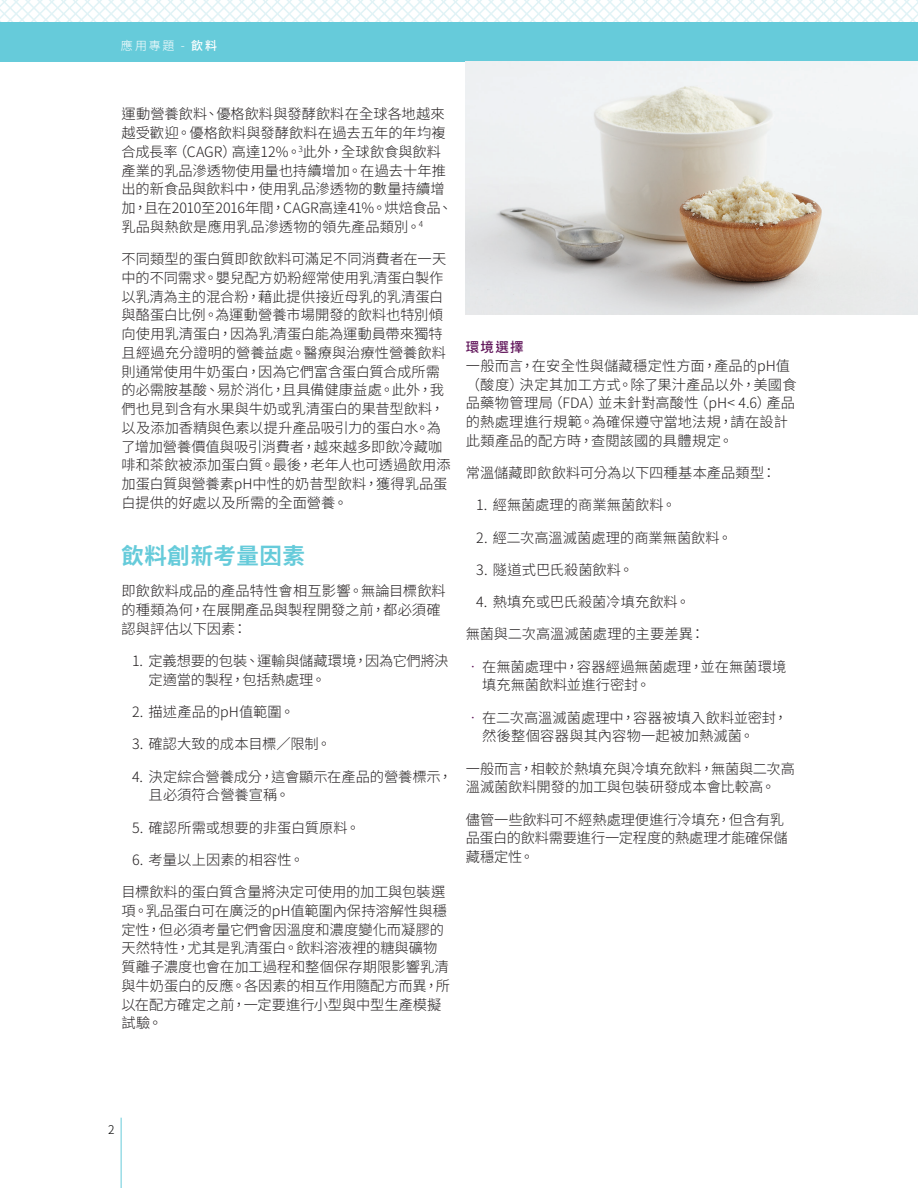
<style>
.page{position:relative;width:918px;height:1188px;background:#fff}
.page>*{position:absolute;margin:0;border:0;box-sizing:border-box;transform-origin:0 0}
.Body_Copy_Level_1_Subheading{font:700 22.5px "Noto Sans CJ Ktc";letter-spacing:.025em;color:#66cbda}
.Body_Copy{font:300 14.25px/18.8px "Noto Sans CJ Ktc";color:#231f20}
.Body_Copy_Level_2_Subheading{font:500 13.5px "Noto Sans CJ Ktc";color:#5e1258}
.Monograph_top_of_page_labels{font:300 12px "Noto Sans CJ Ktc";color:#fff}
.t1{font:300 12px "Noto Sans CJ Ktc";color:#000}
.s1{font-weight:500}
.s2{color:#5e1258}
</style>
<div class="page">
<div style="left:0;top:22px;width:918px;height:40px;background:#66cbda"></div>
<svg style="left:0;top:0;width:918px;height:22px"></svg>
<hr style="left:121px;top:1118px;width:1px;height:70px;background:#66cbda">
<img style="left:466px;top:62px;width:452px;height:252px">
<p class="Monograph_top_of_page_labels" style="left:121px;top:39px;width:98px">應用專題 - <span class="s1">飲料</span></p>
<p class="Body_Copy" style="left:122px;top:105px;width:332px">運動營養飲料、優格飲料與發酵飲料在全球各地越來越受歡迎。優格飲料與發酵飲料在過去五年的年均複合成長率（CAGR）高達12%。<sup>3</sup>此外，全球飲食與飲料產業的乳品滲透物使用量也持續增加。在過去十年推出的新食品與飲料中，使用乳品滲透物的數量持續增加，且在2010至2016年間，CAGR高達41%。烘焙食品、乳品與熱飲是應用乳品滲透物的領先產品類別。<sup>4</sup></p>
<p class="Body_Copy" style="left:122px;top:250px;width:331px">不同類型的蛋白質即飲飲料可滿足不同消費者在一天中的不同需求。嬰兒配方奶粉經常使用乳清蛋白製作以乳清為主的混合粉，藉此提供接近母乳的乳清蛋白與酪蛋白比例。為運動營養市場開發的飲料也特別傾向使用乳清蛋白，因為乳清蛋白能為運動員帶來獨特且經過充分證明的營養益處。醫療與治療性營養飲料則通常使用牛奶蛋白，因為它們富含蛋白質合成所需的必需胺基酸、易於消化，且具備健康益處。此外，我們也見到含有水果與牛奶或乳清蛋白的果昔型飲料，以及添加香精與色素以提升產品吸引力的蛋白水。為了增加營養價值與吸引消費者，越來越多即飲冷藏咖啡和茶飲被添加蛋白質。最後，老年人也可透過飲用添加蛋白質與營養素pH中性的奶昔型飲料，獲得乳品蛋白提供的好處以及所需的全面營養。</p>
<p class="Body_Copy_Level_1_Subheading" style="left:122px;top:543px;width:185px">飲料創新考量因素</p>
<p class="Body_Copy" style="left:122px;top:582px;width:326px">即飲飲料成品的產品特性會相互影響。無論目標飲料的種類為何，在展開產品與製程開發之前，都必須確認與評估以下因素：</p>
<p class="Body_Copy" style="left:148px;top:652px;width:301px;text-indent:-16px">1. 定義想要的包裝、運輸與儲藏環境，因為它們將決定適當的製程，包括熱處理。</p>
<p class="Body_Copy" style="left:132px;top:703px;width:164px">2. 描述產品的pH值範圍。</p>
<p class="Body_Copy" style="left:132px;top:735px;width:201px">3. 確認大致的成本目標／限制。</p>
<p class="Body_Copy" style="left:148px;top:767px;width:306px;text-indent:-16px">4. 決定綜合營養成分，這會顯示在產品的營養標示，且必須符合營養宣稱。</p>
<p class="Body_Copy" style="left:132px;top:818px;width:230px">5. 確認所需或想要的非蛋白質原料。</p>
<p class="Body_Copy" style="left:132px;top:851px;width:173px">6. 考量以上因素的相容性。</p>
<p class="Body_Copy" style="left:122px;top:883px;width:330px">目標飲料的蛋白質含量將決定可使用的加工與包裝選項。乳品蛋白可在廣泛的pH值範圍內保持溶解性與穩定性，但必須考量它們會因溫度和濃度變化而凝膠的天然特性，尤其是乳清蛋白。飲料溶液裡的糖與礦物質離子濃度也會在加工過程和整個保存期限影響乳清與牛奶蛋白的反應。各因素的相互作用隨配方而異，所以在配方確定之前，一定要進行小型與中型生產模擬試驗。</p>
<p class="Body_Copy_Level_2_Subheading" style="left:466px;top:339px;width:60px">環境選擇</p>
<p class="Body_Copy" style="left:466px;top:356px;width:332px">一般而言，在安全性與儲藏穩定性方面，產品的pH值（酸度）決定其加工方式。除了果汁產品以外，美國食品藥物管理局（FDA）並未針對高酸性（pH&lt; 4.6）產品的熱處理進行規範。為確保遵守當地法規，請在設計此類產品的配方時，查閱該國的具體規定。</p>
<p class="Body_Copy" style="left:466px;top:464px;width:312px">常溫儲藏即飲飲料可分為以下四種基本產品類型：</p>
<p class="Body_Copy" style="left:476px;top:496px;width:201px">1. 經無菌處理的商業無菌飲料。</p>
<p class="Body_Copy" style="left:476px;top:528px;width:257px">2. 經二次高溫滅菌處理的商業無菌飲料。</p>
<p class="Body_Copy" style="left:476px;top:560px;width:159px">3. 隧道式巴氏殺菌飲料。</p>
<p class="Body_Copy" style="left:476px;top:593px;width:215px">4. 熱填充或巴氏殺菌冷填充飲料。</p>
<p class="Body_Copy" style="left:466px;top:625px;width:241px">無菌與二次高溫滅菌處理的主要差異：</p>
<p class="Body_Copy" style="left:482px;top:657px;width:306px;text-indent:-16px"><span class="s2">•</span> 在無菌處理中，容器經過無菌處理，並在無菌環境填充無菌飲料並進行密封。</p>
<p class="Body_Copy" style="left:482px;top:708px;width:307px;text-indent:-16px"><span class="s2">•</span> 在二次高溫滅菌處理中，容器被填入飲料並密封，然後整個容器與其內容物一起被加熱滅菌。</p>
<p class="Body_Copy" style="left:466px;top:759px;width:331px">一般而言，相較於熱填充與冷填充飲料，無菌與二次高溫滅菌飲料開發的加工與包裝研發成本會比較高。</p>
<p class="Body_Copy" style="left:466px;top:810px;width:323px">儘管一些飲料可不經熱處理便進行冷填充，但含有乳品蛋白的飲料需要進行一定程度的熱處理才能確保儲藏穩定性。</p>
<p class="t1" style="left:108px;top:1123px;width:8px">2</p>
</div>
